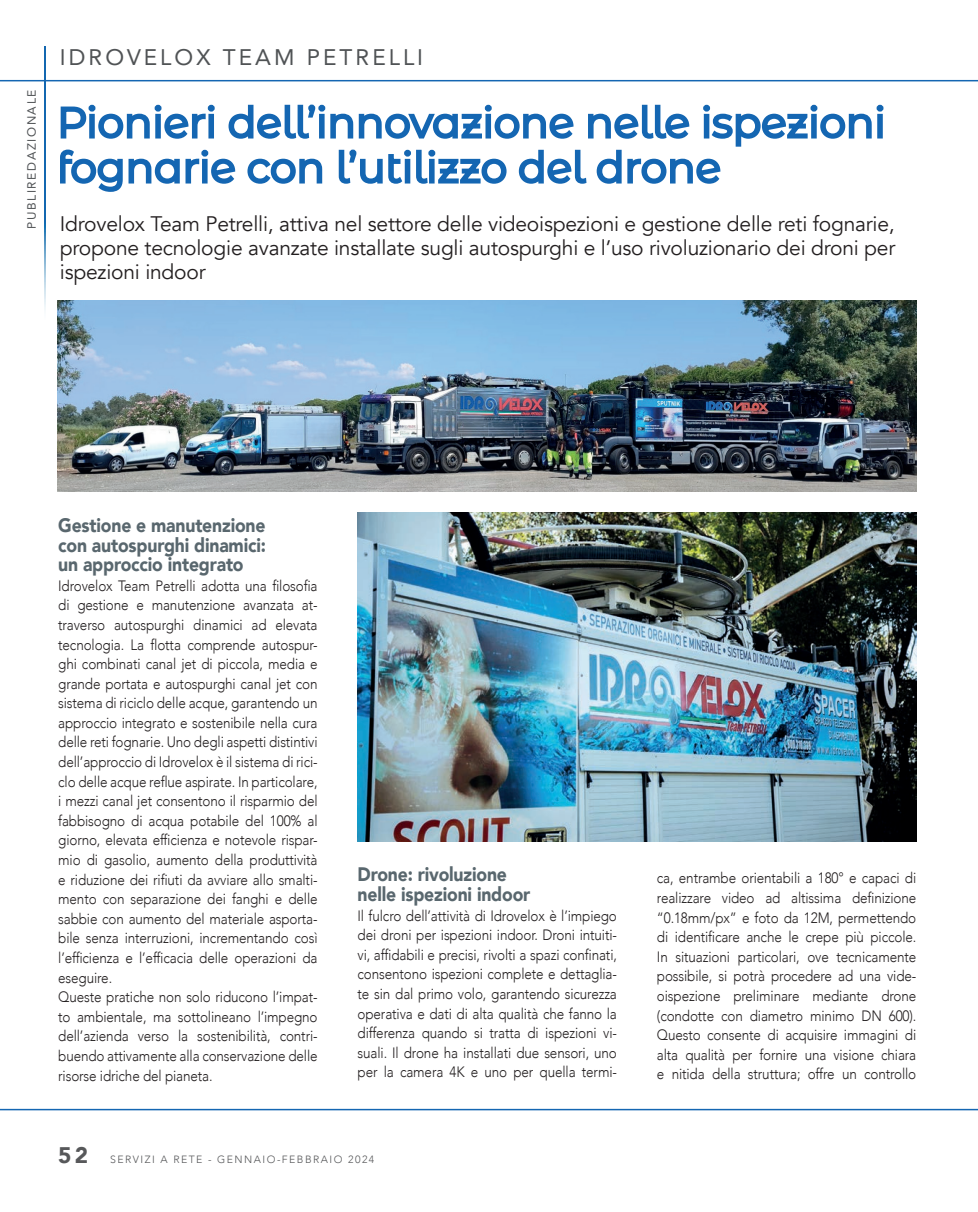
<style>
.page{position:relative;width:978px;height:1212px;background:#fff}
.page>*{position:absolute;margin:0;border:0;box-sizing:border-box;transform-origin:0 0}
.t1{font:42px/45px "Montserrat Alternates";color:#1466b2}
.t2{font:22.5px "Avenir";letter-spacing:.135em;color:#505355}
.t3{font:21px/24px "Avenir";letter-spacing:-.01em;color:#231f20;text-align:justify}
.t4{font:900 19.5px/19.6px "Avenir";letter-spacing:-.01em;color:#59676e;text-align:justify;scale:.9 1}
.t5{font:300 15px/19.6px "Avenir";letter-spacing:-.01em;color:#231f20;text-align:justify;scale:.9 1}
.t6{font:12px "Avenir";letter-spacing:.135em;color:#505355}
.t7{font:300 10.5px "Avenir";letter-spacing:.14em;color:#57585a}
.s1{font-weight:900;font-size:22.5px}
</style>
<div class="page">
<img style="left:44px;top:47px;width:1px;height:263px">
<hr style="left:0;top:80px;width:978px;height:1px;background:#1466b2">
<hr style="left:0;top:1109px;width:978px;height:1px;background:#1466b2">
<svg style="left:60px;top:106px;width:27px;height:33px"></svg>
<div style="left:89px;top:105px;width:6px;height:7px;border:3px solid #1466b2;border-radius:50%"></div>
<div style="left:89px;top:114px;width:6px;height:24px;border:3px solid #1466b2"></div>
<svg style="left:98px;top:113px;width:52px;height:26px"></svg>
<div style="left:155px;top:105px;width:7px;height:7px;border:3px solid #1466b2;border-radius:50%"></div>
<div style="left:155px;top:114px;width:6px;height:24px;border:3px solid #1466b2"></div>
<svg style="left:164px;top:113px;width:42px;height:26px"></svg>
<div style="left:208px;top:105px;width:7px;height:7px;border:3px solid #1466b2;border-radius:50%"></div>
<div style="left:208px;top:114px;width:6px;height:24px;border:3px solid #1466b2"></div>
<svg style="left:228px;top:104px;width:88px;height:35px"></svg>
<div style="left:318px;top:105px;width:7px;height:7px;border:3px solid #1466b2;border-radius:50%"></div>
<div style="left:319px;top:114px;width:6px;height:24px;border:3px solid #1466b2"></div>
<div style="left:810px;top:105px;width:7px;height:7px;border:3px solid #1466b2;border-radius:50%"></div>
<div style="left:811px;top:114px;width:6px;height:24px;border:3px solid #1466b2"></div>
<svg style="left:820px;top:113px;width:52px;height:26px"></svg>
<div style="left:877px;top:105px;width:6px;height:7px;border:3px solid #1466b2;border-radius:50%"></div>
<div style="left:877px;top:114px;width:6px;height:24px;border:3px solid #1466b2"></div>
<svg style="left:60px;top:149px;width:140px;height:43px"></svg>
<div style="left:201px;top:150px;width:7px;height:7px;border:3px solid #1466b2;border-radius:50%"></div>
<div style="left:202px;top:159px;width:6px;height:24px;border:3px solid #1466b2"></div>
<svg style="left:211px;top:158px;width:25px;height:26px"></svg>
<svg style="left:247px;top:158px;width:76px;height:26px"></svg>
<svg style="left:330px;top:104px;width:478px;height:80px"></svg>
<img style="left:358px;top:512px;width:558px;height:329px">
<img style="left:57px;top:300px;width:859px;height:192px">
<p class="t6" style="left:22px;top:229px;width:141px;rotate:-90deg">PUBLIREDAZIONALE</p>
<h2 class="t2" style="left:60px;top:40px;width:365px">IDROVELOX TEAM PETRELLI</h2>
<h1 class="t1" style="left:57px;top:98px;width:830px">Pionieri dell’innovazione nelle ispezioni fognarie con l’utilizzo del drone</h1>
<h3 class="t3" style="left:60px;top:212px;width:837px">Idrovelox Team Petrelli, attiva nel settore delle videoispezioni e gestione delle reti fognarie, propone tecnologie avanzate installate sugli autospurghi e l’uso rivoluzionario dei droni per ispezioni indoor</h3>
<h3 class="t4" style="left:58px;top:515px;width:232px">Gestione e manutenzione con autospurghi dinamici: un approccio integrato</h3>
<p class="t5" style="left:58px;top:576px;width:290px;text-align:left">Idrovelox Team Petrelli adotta una filosofia di gestione e manutenzione avanzata at&shy;traverso autospurghi dinamici ad elevata tecnologia. La flotta comprende autospur&shy;ghi combinati canal jet di piccola, media e grande portata e autospurghi canal jet con sistema di riciclo delle acque, garantendo un approccio integrato e sostenibile nella cura delle reti fognarie. Uno degli aspetti distintivi dell’approccio di Idrovelox è il sistema di rici&shy;clo delle acque reflue aspirate. In particolare, i mezzi canal jet consentono il risparmio del fabbisogno di acqua potabile del 100% al giorno, elevata efficienza e notevole rispar&shy;mio di gasolio, aumento della produttività e riduzione dei rifiuti da avviare allo smalti&shy;mento con separazione dei fanghi e delle sabbie con aumento del materiale asporta&shy;bile senza interruzioni, incrementando così l’efficienza e l’efficacia delle operazioni da eseguire.<br>Queste pratiche non solo riducono l’impat&shy;to ambientale, ma sottolineano l’impegno dell’azienda verso la sostenibilità, contri&shy;buendo attivamente alla conservazione delle risorse idriche del pianeta.</p>
<h3 class="t4" style="left:358px;top:864px;width:193px">Drone: rivoluzione nelle ispezioni indoor</h3>
<p class="t5" style="left:358px;top:906px;width:290px">Il fulcro dell’attività di Idrovelox è l’impiego dei droni per ispezioni indoor. Droni intuiti&shy;vi, affidabili e precisi, rivolti a spazi confinati, consentono ispezioni complete e dettaglia&shy;te sin dal primo volo, garantendo sicurezza operativa e dati di alta qualità che fanno la differenza quando si tratta di ispezioni vi&shy;suali. Il drone ha installati due sensori, uno per la camera 4K e uno per quella termi-</p>
<p class="t7" style="left:58px;top:1153px;width:318px"><span class="s1">52</span> SERVIZI A RETE - GENNAIO-FEBBRAIO 2024</p>
<p class="t5" style="left:657px;top:868px;width:290px">ca, entrambe orientabili a 180° e capaci di realizzare video ad altissima definizione “0.18mm/px” e foto da 12M, permettendo di identificare anche le crepe più piccole.<br>In situazioni particolari, ove tecnicamente possibile, si potrà procedere ad una vide&shy;oispezione preliminare mediante drone (condotte con diametro minimo DN 600).<br>Questo consente di acquisire immagini di alta qualità per fornire una visione chiara e nitida della struttura; offre un controllo</p>
</div>
